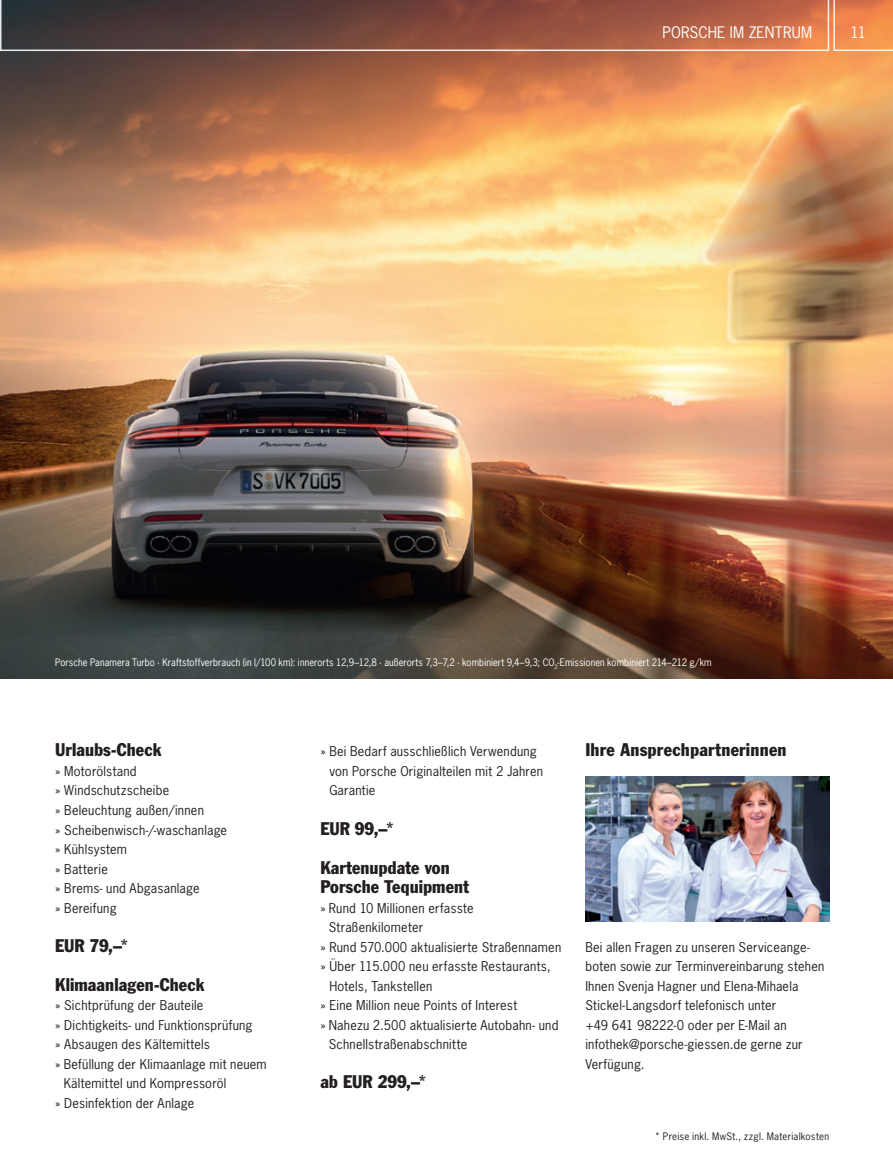
<style>
.page{position:relative;width:893px;height:1170px;background:#fff}
.page>*{position:absolute;margin:0;border:0;box-sizing:border-box;transform-origin:0 0}
.Fließtext{font:condensed 18px/19.5px "Porsche Franklin Gothic";letter-spacing:.005em;color:#231f20}
.Sub_Head{font:condensed 18px "Porsche Franklin Gothic";letter-spacing:.015em;color:#231f20}
.t1{font:15px "Porsche News Gothic";letter-spacing:.005em;color:#fff}
.Fließtext-2{font:12.75px/19.5px "Porsche News Gothic";letter-spacing:.015em;color:#231f20}
.t2{font:9.75px "Porsche News Gothic";letter-spacing:.01em;color:#fff;scale:.96 1}
.BU{font:9.75px "Porsche News Gothic";letter-spacing:.025em;color:#231f20}
</style>
<div class="page">
<img style="left:0;top:0;width:893px;height:678px">
<svg style="left:833px;top:0;width:60px;height:51px;background:#f08e54"></svg>
<svg style="left:1px;top:0;width:829px;height:52px;background:#7f4f42"></svg>
<svg style="left:0;top:0;width:1px;height:52px"></svg>
<img style="left:585px;top:776px;width:244px;height:145px">
<p class="t1" style="left:663px;top:22px;width:151px">PORSCHE IM ZENTRUM</p>
<p class="t1" style="left:850px;top:22px;width:18px">11</p>
<p class="t2" style="left:55px;top:656px;width:685px">Porsche Panamera Turbo · Kraftstoffverbrauch (in l/100 km): innerorts 12,9–12,8 · außerorts 7,3–7,2 · kombiniert 9,4–9,3; CO<sub>2</sub>-Emissionen kombiniert 214–212 g/km</p>
<p class="Fließtext" style="left:55px;top:740px;width:108px">Urlaubs-Check</p>
<p class="Fließtext-2" style="left:55px;top:761px;width:83px">» Motorölstand</p>
<p class="Fließtext-2" style="left:55px;top:780px;width:115px">» Windschutzscheibe</p>
<p class="Fließtext-2" style="left:55px;top:800px;width:150px">» Beleuchtung außen/innen</p>
<p class="Fließtext-2" style="left:55px;top:819px;width:173px">» Scheibenwisch-/-waschanlage</p>
<p class="Fließtext-2" style="left:55px;top:839px;width:73px">» Kühlsystem</p>
<p class="Fließtext-2" style="left:55px;top:858px;width:54px">» Batterie</p>
<p class="Fließtext-2" style="left:55px;top:878px;width:146px">» Brems- und Abgasanlage</p>
<p class="Fließtext-2" style="left:55px;top:897px;width:63px">» Bereifung</p>
<p class="Fließtext" style="left:55px;top:935px;width:74px">EUR 79,–*</p>
<p class="Fließtext" style="left:55px;top:974px;width:151px">Klimaanlagen-Check</p>
<p class="Fließtext-2" style="left:55px;top:995px;width:150px">» Sichtprüfung der Bauteile</p>
<p class="Fließtext-2" style="left:55px;top:1014px;width:199px">» Dichtigkeits- und Funktionsprüfung</p>
<p class="Fließtext-2" style="left:55px;top:1034px;width:156px">» Absaugen des Kältemittels</p>
<p class="Fließtext-2" style="left:64px;top:1053px;width:204px;text-indent:-9px">» Befüllung der Klimaanlage mit neuem<br>Kältemittel und Kompressoröl</p>
<p class="Fließtext-2" style="left:55px;top:1092px;width:141px">» Desinfektion der Anlage</p>
<p class="Fließtext-2" style="left:329px;top:741px;width:215px;text-indent:-9px">» Bei Bedarf ausschließlich Verwendung von Porsche Originalteilen mit 2 Jahren<br>Garantie</p>
<p class="Fließtext" style="left:320px;top:818px;width:75px">EUR 99,–*</p>
<p class="Fließtext" style="left:320px;top:857px;width:150px">Kartenupdate von<br>Porsche Tequipment</p>
<p class="Fließtext-2" style="left:329px;top:897px;width:146px;text-indent:-9px">» Rund 10 Millionen erfasste<br>Straßenkilometer</p>
<p class="Fließtext-2" style="left:320px;top:936px;width:242px">» Rund 570.000 aktualisierte Straßennamen</p>
<p class="Fließtext-2" style="left:329px;top:956px;width:223px;text-indent:-9px">» Über 115.000 neu erfasste Restaurants,<br>Hotels, Tankstellen</p>
<p class="Fließtext-2" style="left:320px;top:995px;width:198px">» Eine Million neue Points of Interest</p>
<p class="Fließtext-2" style="left:329px;top:1014px;width:231px;text-indent:-9px">» Nahezu 2.500 aktualisierte Autobahn- und<br>Schnellstraßenabschnitte</p>
<p class="Fließtext" style="left:320px;top:1071px;width:107px">ab EUR 299,–*</p>
<p class="Sub_Head" style="left:585px;top:739px;width:203px">Ihre Ansprechpartnerinnen</p>
<p class="Fließtext-2" style="left:585px;top:936px;width:240px">Bei allen Fragen zu unseren Serviceange&shy;boten sowie zur Terminvereinbarung stehen Ihnen Svenja Hagner und Elena-Mihaela Stickel-Langsdorf telefonisch unter</p>
<p class="Fließtext-2" style="left:585px;top:1014px;width:219px">+49 641 98222-0 oder per E-Mail an infothek@porsche-giessen.de gerne zur<br>Verfügung.</p>
<p class="BU" style="left:655px;top:1130px;width:176px">* Preise inkl. MwSt., zzgl. Materialkosten</p>
</div>
